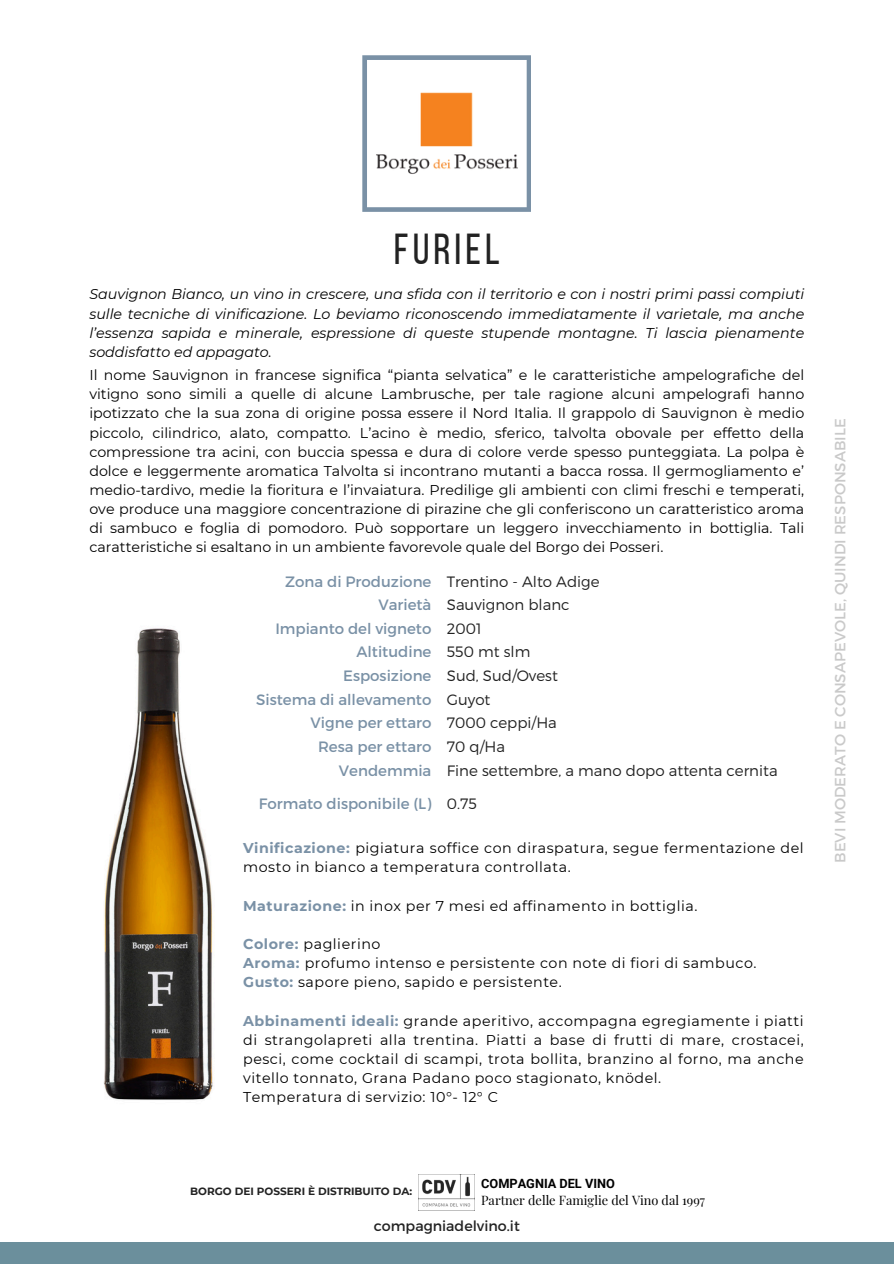
<style>
.page{position:relative;width:894px;height:1264px;background:#fff}
.page>*{position:absolute;margin:0;border:0;box-sizing:border-box;transform-origin:0 0}
.t1{font:43.2px "Bebas Neue";letter-spacing:.095em;color:#222}
.t2{font:15px/23.7px "Montserrat";color:#7a91a6;text-align:right}
.t3{font:300 15px/23.7px "Montserrat";color:#222}
.t4{font:14.85px "Montserrat";color:#a6a6a6}
.t5{font:14.25px/19.2px "Montserrat";letter-spacing:.035em;color:#000}
.t6{font:italic 14.25px/19.2px "Montserrat";color:#000;text-align:justify}
.t7{font:14.25px "Montserrat";color:#222}
.t8{font:12.75px/17px "Playfair Display";color:#000}
.t9{font:700 10.5px "Montserrat";color:#222}
.s1{font-weight:700;color:#7a91a6}
.s2{font-family:"Roboto";font-weight:700}
</style>
<div class="page">
<div style="left:0;top:1242px;width:893px;height:21px;background:#6b8f9c"></div>
<svg style="left:362px;top:55px;width:169px;height:157px"></svg>
<img style="left:103px;top:628px;width:110px;height:472px">
<img style="left:419px;top:1174px;width:55px;height:33px">
<img style="left:368px;top:71px;width:157px;height:125px">
<p class="t1" style="left:394px;top:232px;width:107px">FURIEL</p>
<p class="t6" style="left:89px;top:285px;width:716px">Sauvignon Bianco, un vino in crescere, una sfida con il territorio e con i nostri primi passi compiuti sulle tecniche di vinificazione. Lo beviamo riconoscendo immediatamente il varietale, ma anche l’essenza sapida e minerale, espressione di queste stupende montagne. Ti lascia pienamente soddisfatto ed appagato.</p>
<h2 class="t5" style="left:89px;top:365px;width:716px;text-align:justify">Il nome Sauvignon in francese significa “pianta selvatica” e le caratteristiche ampelografiche del vitigno sono simili a quelle di alcune Lambrusche, per tale ragione alcuni ampelografi hanno ipotizzato che la sua zona di origine possa essere il Nord Italia. Il grappolo di Sauvignon è medio piccolo, cilindrico, alato, compatto. L’acino è medio, sferico, talvolta obovale per effetto della compressione tra acini, con buccia spessa e dura di colore verde spesso punteggiata. La polpa è dolce e leggermente aromatica Talvolta si incontrano mutanti a bacca rossa. Il germogliamento e’ medio-tardivo, medie la fioritura e l’invaiatura. Predilige gli ambienti con climi freschi e temperati, ove produce una maggiore concentrazione di pirazine che gli conferiscono un caratteristico aroma di sambuco e foglia di pomodoro. Può sopportare un leggero invecchiamento in bottiglia. Tali caratteristiche si esaltano in un ambiente favorevole quale del Borgo dei Posseri.</h2>
<h3 class="t2" style="left:256px;top:568px;width:177px">Zona di Produzione<br>Varietà<br>Impianto del vigneto<br>Altitudine<br>Esposizione<br>Sistema di allevamento<br>Vigne per ettaro<br>Resa per ettaro<br>Vendemmia</h3>
<h3 class="t3" style="left:446px;top:568px;width:332px">Trentino - Alto Adige<br>Sauvignon blanc<br>2001<br>550 mt slm<br>Sud, Sud/Ovest<br>Guyot<br>7000 ceppi/Ha<br>70 q/Ha<br>Fine settembre, a mano dopo attenta cernita</h3>
<h3 class="t2" style="left:259px;top:791px;width:174px">Formato disponibile (L)</h3>
<p class="t3" style="left:446px;top:791px;width:32px">0.75</p>
<h3 class="t5" style="left:243px;top:838px;width:562px"><span class="s1">Vinificazione:</span> pigiatura soffice con diraspatura, segue fermentazione del mosto in bianco a temperatura controllata.</h3>
<h3 class="t5" style="left:243px;top:896px;width:455px"><span class="s1">Maturazione:</span> in inox per 7 mesi ed affinamento in bottiglia.</h3>
<h3 class="t5" style="left:243px;top:934px;width:514px"><span class="s1">Colore:</span> paglierino<br><span class="s1">Aroma:</span> profumo intenso e persistente con note di fiori di sambuco.<br><span class="s1">Gusto:</span> sapore pieno, sapido e persistente.</h3>
<h3 class="t5" style="left:243px;top:1010px;width:562px;text-align:justify"><span class="s1">Abbinamenti ideali:</span> grande aperitivo, accompagna egregiamente i piatti di strangolapreti alla trentina. Piatti a base di frutti di mare, crostacei, pesci, come cocktail di scampi, trota bollita, branzino al forno, ma anche vitello tonnato, Grana Padano poco stagionato, knödel.</h3>
<h3 class="t5" style="left:243px;top:1087px;width:256px">Temperatura di servizio: 10°- 12° C</h3>
<p class="t9" style="left:190px;top:1184px;width:223px">BORGO DEI POSSERI È DISTRIBUITO DA:</p>
<h4 class="t8" style="left:481px;top:1173px;width:225px"><span class="s2">COMPAGNIA DEL VINO<br></span>Partner delle Famiglie del Vino dal 1997</h4>
<p class="t7" style="left:374px;top:1216px;width:147px">compagniadelvino.it</p>
<p class="t4" style="left:830px;top:863px;width:446px;rotate:-90deg">BEVI MODERATO E CONSAPEVOLE, QUINDI RESPONSABILE</p>
</div>
